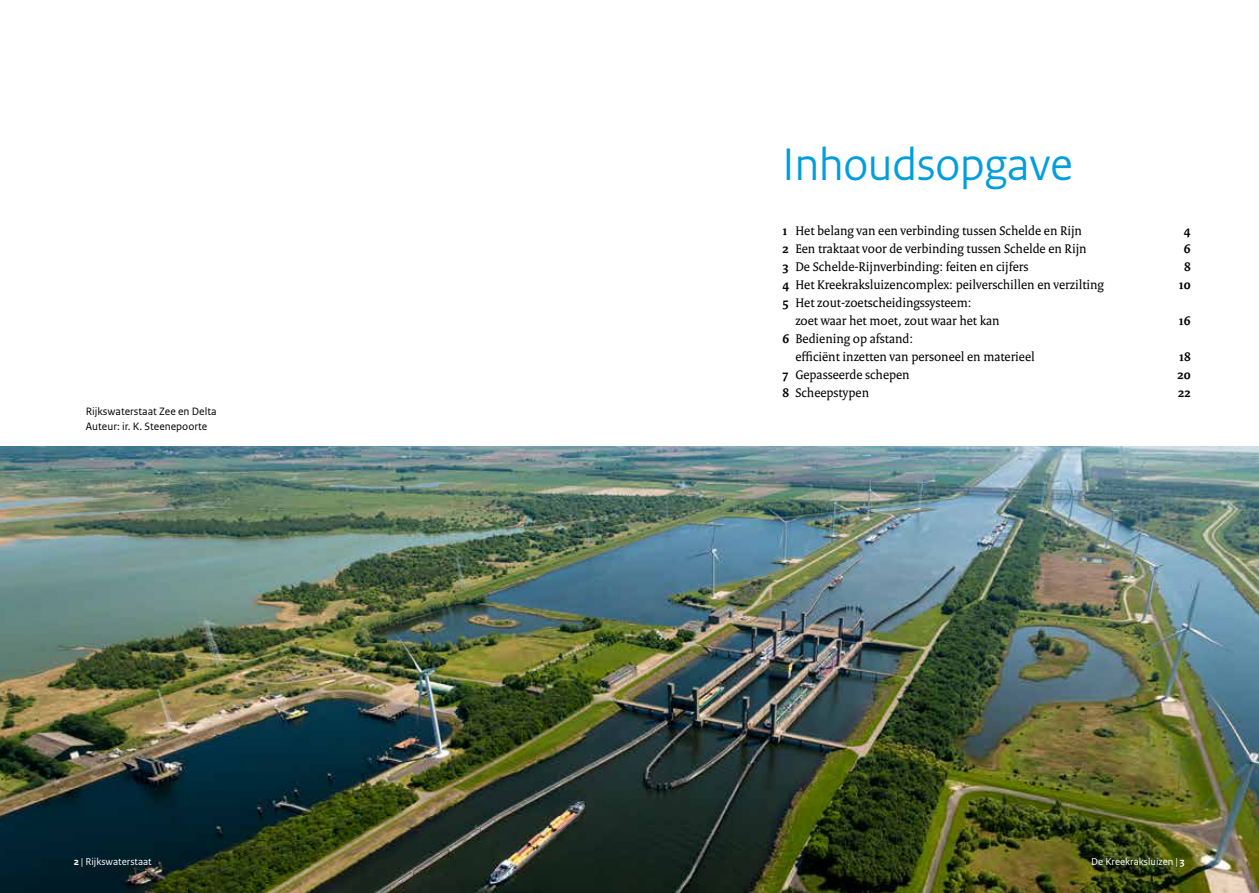
<style>
.page{position:relative;width:1259px;height:893px;background:#fff}
.page>*{position:absolute;margin:0;border:0;box-sizing:border-box;transform-origin:0 0}
.t1{font:48px "Rijksoverheid Sans Heading";color:#009ede}
.t2{font:13.5px/18px "Rijksoverheid Serif";color:#000}
.t3{font:700 13.5px "Rijksoverheid Serif";color:#000}
.t4{font:11.25px/15px "Rijksoverheid Sans Text";color:#000}
.t5{font:10.5px "Rijksoverheid Sans Text";color:#fff}
.s1{font-weight:700}
</style>
<div class="page">
<img style="left:0;top:446px;width:1259px;height:447px">
<h1 class="t1" style="left:782px;top:137px;width:291px">Inhoudsopgave</h1>
<p class="t2" style="left:782px;top:221px;width:301px"><span class="s1">1</span> Het belang van een verbinding tussen Schelde en Rijn</p>
<p class="t3" style="left:1184px;top:222px;width:8px">4</p>
<p class="t2" style="left:782px;top:239px;width:305px"><span class="s1">2</span> Een traktaat voor de verbinding tussen Schelde en Rijn</p>
<p class="t3" style="left:1184px;top:240px;width:8px">6</p>
<p class="t2" style="left:782px;top:257px;width:247px"><span class="s1">3</span> De Schelde-Rijnverbinding: feiten en cijfers</p>
<p class="t3" style="left:1184px;top:258px;width:8px">8</p>
<p class="t2" style="left:782px;top:275px;width:323px"><span class="s1">4</span> Het Kreekraksluizencomplex: peilverschillen en verzilting</p>
<p class="t3" style="left:1178px;top:276px;width:13px">10</p>
<p class="t2" style="left:795px;top:293px;width:206px;text-indent:-13px"><span class="s1">5</span> Het zout-zoetscheidingssysteem:<br>zoet waar het moet, zout waar het kan</p>
<p class="t3" style="left:1178px;top:312px;width:13px">16</p>
<p class="t2" style="left:795px;top:329px;width:241px;text-indent:-13px"><span class="s1">6</span> Bediening op afstand:<br>efficiënt inzetten van personeel en materieel</p>
<p class="t3" style="left:1179px;top:348px;width:13px">18</p>
<p class="t4" style="left:86px;top:404px;width:132px">Rijkswaterstaat Zee en Delta<br>Auteur: ir. K. Steenepoorte</p>
<p class="t2" style="left:782px;top:365px;width:129px"><span class="s1">7</span> Gepasseerde schepen</p>
<p class="t3" style="left:1177px;top:366px;width:15px">20</p>
<p class="t2" style="left:782px;top:383px;width:88px"><span class="s1">8</span> Scheepstypen</p>
<p class="t3" style="left:1178px;top:384px;width:14px">22</p>
<p class="t5" style="left:74px;top:855px;width:79px"><span class="s1">2</span> | Rijkswaterstaat</p>
<p class="t5" style="left:1091px;top:855px;width:95px">De Kreekraksluizen | <span class="s1">3</span></p>
</div>
